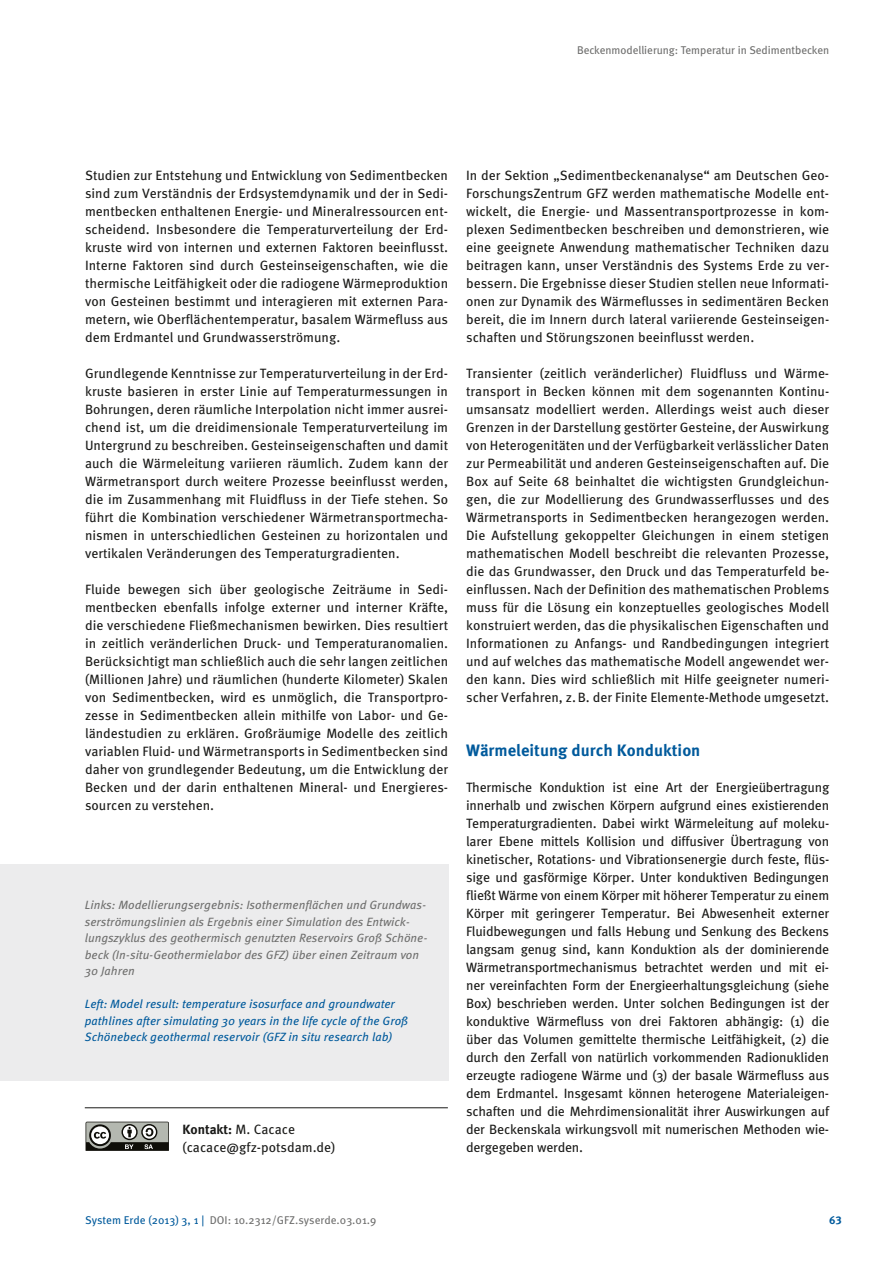
<style>
.page{position:relative;width:893px;height:1263px;background:#fff}
.page>*{position:absolute;margin:0;border:0;box-sizing:border-box;transform-origin:0 0}
.t1{font:700 16.5px "Meta Pro";color:#005a9c}
.t2{font:13.5px/18px "Meta Pro";color:#1a1a18;text-align:justify}
.t3{font:700 13.5px "Meta";color:#1a1a18}
.t4{font:italic 12px/16.5px "Meta Pro";color:#6f6f6e}
.t5{font:italic 12px/16.5px "Meta Pro";color:#005a9c}
.t6{font:11.25px "Meta Pro";color:#6f6f6e}
.t7{font:11.25px "Meta";color:#6f6f6e}
.t8{font:700 11.25px "Meta Pro";color:#005a9c}
.s1{font-family:"Meta Pro";font-weight:400}
.s2{color:#005a9c}
</style>
<div class="page">
<div style="left:0;top:864px;width:448px;height:216px;background:#ececed"></div>
<hr style="left:85px;top:1107px;width:363px;height:1px;background:#1a1a18">
<svg style="left:86px;top:1122px;width:83px;height:29px;background:#7d7e79"></svg>
<p class="t7" style="left:577px;top:43px;width:254px">Beckenmodellierung: Temperatur in Sedimentbecken</p>
<p class="t2" style="left:85px;top:166px;width:365px">Studien zur Entstehung und Entwicklung von Sedimentbecken sind zum Verständnis der Erdsystemdynamik und der in Sedi&shy;mentbecken enthaltenen Energie- und Mineralressourcen ent&shy;scheidend. Insbesondere die Temperaturverteilung der Erd&shy;kruste wird von internen und externen Faktoren beeinflusst.<br>Interne Faktoren sind durch Gesteinseigenschaften, wie die thermische Leitfähigkeit oder die radiogene Wärmeproduktion von Gesteinen bestimmt und interagieren mit externen Para&shy;metern, wie Oberflächentemperatur, basalem Wärmefluss aus dem Erdmantel und Grundwasserströmung.</p>
<p class="t2" style="left:85px;top:364px;width:365px">Grundlegende Kenntnisse zur Temperaturverteilung in der Erd&shy;kruste basieren in erster Linie auf Temperaturmessungen in Bohrungen, deren räumliche Interpolation nicht immer ausrei&shy;chend ist, um die dreidimensionale Temperaturverteilung im Untergrund zu beschreiben. Gesteinseigenschaften und damit auch die Wärmeleitung variieren räumlich. Zudem kann der Wärmetransport durch weitere Prozesse beeinflusst werden, die im Zusammenhang mit Fluidfluss in der Tiefe stehen. So führt die Kombination verschiedener Wärmetransportmecha&shy;nismen in unterschiedlichen Gesteinen zu horizontalen und vertikalen Veränderungen des Temperaturgradienten.</p>
<p class="t2" style="left:85px;top:580px;width:365px">Fluide bewegen sich über geologische Zeiträume in Sedi&shy;mentbecken ebenfalls infolge externer und interner Kräfte, die verschiedene Fließmechanismen bewirken. Dies resultiert in zeitlich veränderlichen Druck- und Temperaturanomalien.<br>Berücksichtigt man schließlich auch die sehr langen zeitlichen (Millionen Jahre) und räumlichen (hunderte Kilometer) Skalen von Sedimentbecken, wird es unmöglich, die Transportpro&shy;zesse in Sedimentbecken allein mithilfe von Labor- und Ge&shy;ländestudien zu erklären. Großräumige Modelle des zeitlich variablen Fluid- und Wärmetransports in Sedimentbecken sind daher von grundlegender Bedeutung, um die Entwicklung der Becken und der darin enthaltenen Mineral- und Energieres&shy;sourcen zu verstehen.</p>
<p class="t4" style="left:85px;top:897px;width:344px">Links: Modellierungsergebnis: Isothermenflächen und Grundwas&shy;serströmungslinien als Ergebnis einer Simulation des Entwick&shy;lungszyklus des geothermisch genutzten Reservoirs Groß Schöne&shy;beck (In-situ-Geothermielabor des GFZ) über einen Zeitraum von 30 Jahren</p>
<p class="t5" style="left:85px;top:996px;width:325px">Left: Model result: temperature isosurface and groundwater pathlines after simulating 30 years in the life cycle of the Groß<br>Schönebeck geothermal reservoir (GFZ in situ research lab)</p>
<p class="t3" style="left:183px;top:1121px;width:114px">Kontakt: <span class="s1">M. Cacace</span></p>
<p class="t2" style="left:183px;top:1138px;width:154px">(cacace@gfz-potsdam.de)</p>
<p class="t2" style="left:466px;top:166px;width:365px">In der Sektion „Sedimentbeckenanalyse“ am Deutschen Geo-ForschungsZentrum GFZ werden mathematische Modelle ent&shy;wickelt, die Energie- und Massentransportprozesse in kom&shy;plexen Sedimentbecken beschreiben und demonstrieren, wie eine geeignete Anwendung mathematischer Techniken dazu beitragen kann, unser Verständnis des Systems Erde zu ver&shy;bessern. Die Ergebnisse dieser Studien stellen neue Informati&shy;onen zur Dynamik des Wärmeflusses in sedimentären Becken bereit, die im Innern durch lateral variierende Gesteinseigen&shy;schaften und Störungszonen beeinflusst werden.</p>
<p class="t2" style="left:466px;top:364px;width:365px">Transienter (zeitlich veränderlicher) Fluidfluss und Wärme&shy;transport in Becken können mit dem sogenannten Kontinu&shy;umsansatz modelliert werden. Allerdings weist auch dieser Grenzen in der Darstellung gestörter Gesteine, der Auswirkung von Heterogenitäten und der Verfügbarkeit verlässlicher Daten zur Permeabilität und anderen Gesteinseigenschaften auf. Die Box auf Seite 68 beinhaltet die wichtigsten Grundgleichun&shy;gen, die zur Modellierung des Grundwasserflusses und des Wärmetransports in Sedimentbecken herangezogen werden.<br>Die Aufstellung gekoppelter Gleichungen in einem stetigen mathematischen Modell beschreibt die relevanten Prozesse, die das Grundwasser, den Druck und das Temperaturfeld be&shy;einflussen. Nach der Definition des mathematischen Problems muss für die Lösung ein konzeptuelles geologisches Modell konstruiert werden, das die physikalischen Eigenschaften und Informationen zu Anfangs- und Randbedingungen integriert und auf welches das mathematische Modell angewendet wer&shy;den kann. Dies wird schließlich mit Hilfe geeigneter numeri&shy;scher Verfahren, z.B. der Finite Elemente-Methode umgesetzt.</p>
<p class="t1" style="left:466px;top:740px;width:236px">Wärmeleitung durch Konduktion</p>
<p class="t2" style="left:466px;top:778px;width:365px">Thermische Konduktion ist eine Art der Energieübertragung innerhalb und zwischen Körpern aufgrund eines existierenden Temperaturgradienten. Dabei wirkt Wärmeleitung auf moleku&shy;larer Ebene mittels Kollision und diffusiver Übertragung von kinetischer, Rotations- und Vibrationsenergie durch feste, flüs&shy;sige und gasförmige Körper. Unter konduktiven Bedingungen fließt Wärme von einem Körper mit höherer Temperatur zu einem Körper mit geringerer Temperatur. Bei Abwesenheit externer Fluidbewegungen und falls Hebung und Senkung des Beckens langsam genug sind, kann Konduktion als der dominierende Wärmetransportmechanismus betrachtet werden und mit ei&shy;ner vereinfachten Form der Energieerhaltungsgleichung (siehe Box) beschrieben werden. Unter solchen Bedingungen ist der konduktive Wärmefluss von drei Faktoren abhängig: (1) die über das Volumen gemittelte thermische Leitfähigkeit, (2) die durch den Zerfall von natürlich vorkommenden Radionukliden erzeugte radiogene Wärme und (3) der basale Wärmefluss aus dem Erdmantel. Insgesamt können heterogene Materialeigen&shy;schaften und die Mehrdimensionalität ihrer Auswirkungen auf der Beckenskala wirkungsvoll mit numerischen Methoden wie&shy;dergegeben werden.</p>
<p class="t6" style="left:85px;top:1213px;width:293px"><span class="s2">System Erde (2013) 3, 1 |</span> DOI: 10.2312/GFZ.syserde.03.01.9</p>
<p class="t8" style="left:829px;top:1213px;width:14px">63</p>
</div>
